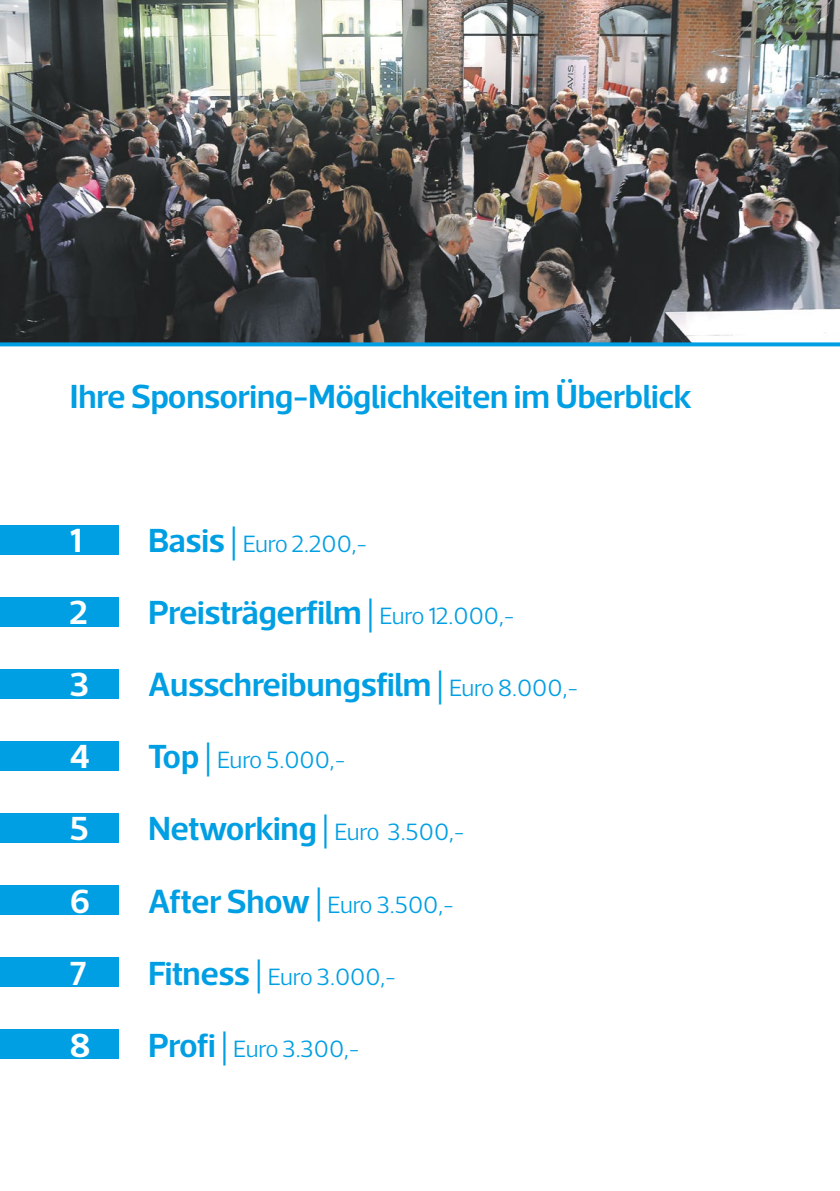
<style>
.page{position:relative;width:840px;height:1191px;background:#fff}
.page>*{position:absolute;margin:0;border:0;box-sizing:border-box;transform-origin:0 0}
.t1{font:600 34px "Acto";letter-spacing:-.01em;color:#009fe3}
.t2{font:600 34px "Acto";color:#fff}
.t3{font:300 24px "Acto";letter-spacing:-.005em;color:#009fe3}
.s1{font-weight:600;font-size:34px}
.s2{font-family:"Myriad Pro";font-weight:400;font-stretch:condensed;font-size:34px}
.s3{font-family:"Myriad Pro";font-weight:400;font-stretch:condensed}
.s4{font-weight:300;font-size:24px}
</style>
<div class="page">
<div style="left:0;top:525px;width:118px;height:30px;background:#009fe3"></div>
<div style="left:0;top:597px;width:118px;height:30px;background:#009fe3"></div>
<div style="left:0;top:669px;width:118px;height:29px;background:#009fe3"></div>
<div style="left:0;top:741px;width:118px;height:29px;background:#009fe3"></div>
<div style="left:0;top:813px;width:118px;height:29px;background:#009fe3"></div>
<div style="left:0;top:885px;width:118px;height:29px;background:#009fe3"></div>
<div style="left:0;top:957px;width:118px;height:29px;background:#009fe3"></div>
<div style="left:0;top:1029px;width:118px;height:29px;background:#009fe3"></div>
<img style="left:0;top:0;width:839px;height:342px">
<svg style="left:0;top:342px;width:839px;height:4px;fill:#009fe3"></svg>
<p class="t1" style="left:70px;top:376px;width:623px">Ihre Sponsoring-Möglichkeiten im Überblick</p>
<p class="t2" style="left:70px;top:520px;width:14px">1</p>
<p class="t3" style="left:148px;top:530px;width:221px"><span class="s1">Basis</span> <span class="s2">|</span> Euro 2.200,-</p>
<p class="t2" style="left:70px;top:592px;width:20px">2</p>
<p class="t1" style="left:148px;top:592px;width:368px">Preisträgerfilm <span class="s3">|</span> <span class="s4">Euro 12.000,-</span></p>
<p class="t2" style="left:70px;top:664px;width:21px">3</p>
<p class="t1" style="left:148px;top:664px;width:431px">Ausschreibungsfilm <span class="s3">|</span> <span class="s4">Euro 8.000,-</span></p>
<p class="t2" style="left:70px;top:736px;width:22px">4</p>
<p class="t3" style="left:148px;top:746px;width:199px"><span class="s1">Top</span> <span class="s2">|</span> Euro 5.000,-</p>
<p class="t2" style="left:70px;top:808px;width:20px">5</p>
<p class="t3" style="left:148px;top:818px;width:318px"><span class="s1">Networking</span> <span class="s2">|</span> Euro 3.500,-</p>
<p class="t2" style="left:70px;top:880px;width:22px">6</p>
<p class="t3" style="left:148px;top:890px;width:307px"><span class="s1">After Show</span> <span class="s2">|</span> Euro 3.500,-</p>
<p class="t2" style="left:70px;top:952px;width:18px">7</p>
<p class="t3" style="left:148px;top:962px;width:249px"><span class="s1">Fitness</span> <span class="s2">|</span> Euro 3.000,-</p>
<p class="t2" style="left:70px;top:1024px;width:22px">8</p>
<p class="t3" style="left:148px;top:1034px;width:213px"><span class="s1">Profi</span> <span class="s2">|</span> Euro 3.300,-</p>
</div>
